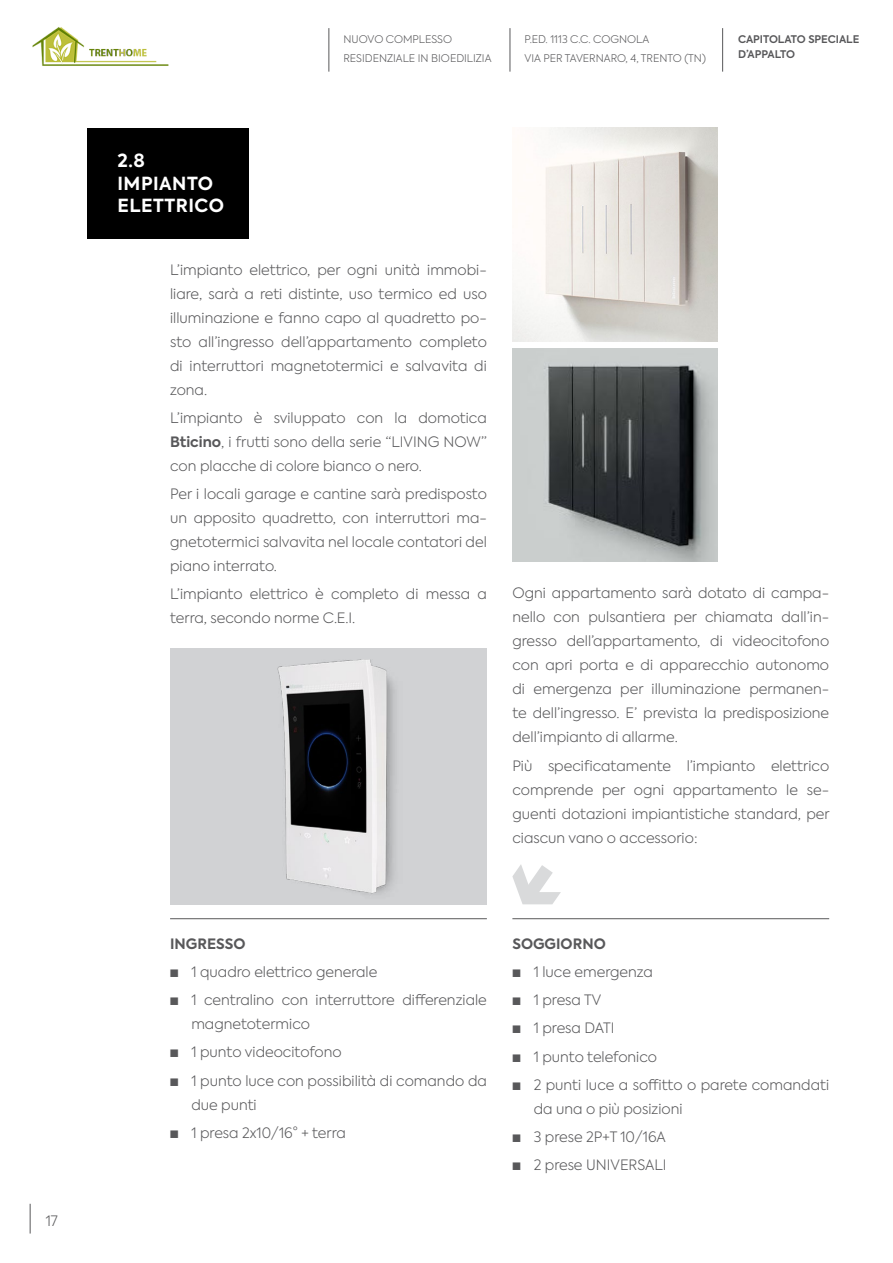
<style>
.page{position:relative;width:893px;height:1263px;background:#fff}
.page>*{position:absolute;margin:0;border:0;box-sizing:border-box;transform-origin:0 0}
.t1{font:700 18px/22.5px "Axiforma";letter-spacing:.03em;color:#fff}
.t2{font:300 14.25px/24px "Axiforma";color:#58585a;text-align:justify}
.t3{font:700 14.25px "Axiforma";color:#58585a}
.t4{font:300 10.5px/19.2px "Axiforma";color:#58585a}
.t5{font:600 10.5px/15px "Axiforma";color:#58585a}
.s1{font-weight:700}
</style>
<div class="page">
<svg style="left:30px;top:1204px;width:1px;height:29px"></svg>
<hr style="left:510px;top:28px;width:1px;height:44px;background:#58585a">
<hr style="left:722px;top:28px;width:1px;height:44px;background:#58585a">
<hr style="left:328px;top:28px;width:1px;height:44px;background:#58585a">
<img style="left:32px;top:27px;width:137px;height:39px">
<div style="left:88px;top:128px;width:161px;height:110px;background:#000"></div>
<img style="left:512px;top:128px;width:206px;height:213px">
<img style="left:512px;top:348px;width:206px;height:214px">
<div style="left:171px;top:648px;width:316px;height:256px;background:#d1d2d4"></div>
<img style="left:277px;top:659px;width:118px;height:236px">
<hr style="left:170px;top:918px;width:317px;height:1px;background:#58585a">
<hr style="left:512px;top:918px;width:317px;height:1px;background:#58585a">
<svg style="left:512px;top:865px;width:49px;height:39px"></svg>
<p class="t2" style="left:46px;top:1208px;width:14px">17</p>
<p class="t1" style="left:117px;top:150px;width:108px">2.8<br>IMPIANTO<br>ELETTRICO</p>
<p class="t4" style="left:343px;top:30px;width:150px">NUOVO COMPLESSO<br>RESIDENZIALE IN BIOEDILIZIA</p>
<p class="t5" style="left:738px;top:32px;width:123px">CAPITOLATO SPECIALE<br>D’APPALTO</p>
<p class="t4" style="left:525px;top:30px;width:183px">P.ED. 1113 C.C. COGNOLA<br>VIA PER TAVERNARO, 4, TRENTO (TN)</p>
<p class="t2" style="left:170px;top:257px;width:318px">L’impianto elettrico, per ogni unità immobi&shy;liare, sarà a reti distinte, uso termico ed uso illuminazione e fanno capo al quadretto po&shy;sto all’ingresso dell’appartamento completo di interruttori magnetotermici e salvavita di zona.</p>
<p class="t2" style="left:170px;top:406px;width:318px">L’impianto è sviluppato con la domotica <span class="s1">Bticino</span>, i frutti sono della serie “LIVING NOW” con placche di colore bianco o nero.</p>
<p class="t2" style="left:170px;top:482px;width:318px">Per i locali garage e cantine sarà predisposto un apposito quadretto, con interruttori ma&shy;gnetotermici salvavita nel locale contatori del piano interrato.</p>
<p class="t2" style="left:170px;top:582px;width:318px">L’impianto elettrico è completo di messa a terra, secondo norme C.E.I.</p>
<p class="t2" style="left:512px;top:581px;width:318px">Ogni appartamento sarà dotato di campa&shy;nello con pulsantiera per chiamata dall’in&shy;gresso dell’appartamento, di videocitofono con apri porta e di apparecchio autonomo di emergenza per illuminazione permanen&shy;te dell’ingresso. E’ prevista la predisposizione dell’impianto di allarme.</p>
<p class="t2" style="left:512px;top:753px;width:319px">Più specificatamente l’impianto elettrico comprende per ogni appartamento le se&shy;guenti dotazioni impiantistiche standard, per ciascun vano o accessorio:</p>
<p class="t3" style="left:170px;top:934px;width:77px">INGRESSO</p>
<p class="t2" style="left:170px;top:960px;width:209px">■ 1 quadro elettrico generale</p>
<p class="t2" style="left:191px;top:988px;width:297px;text-indent:-21px">■ 1 centralino con interruttore differenziale magnetotermico</p>
<p class="t2" style="left:170px;top:1040px;width:173px">■ 1 punto videocitofono</p>
<p class="t2" style="left:191px;top:1068px;width:297px;text-indent:-21px">■ 1 punto luce con possibilità di comando da due punti</p>
<p class="t2" style="left:170px;top:1121px;width:177px">■ 1 presa 2x10/16° + terra</p>
<p class="t3" style="left:512px;top:934px;width:95px">SOGGIORNO</p>
<p class="t2" style="left:512px;top:960px;width:142px">■ 1 luce emergenza</p>
<p class="t2" style="left:512px;top:988px;width:90px">■ 1 presa TV</p>
<p class="t2" style="left:512px;top:1016px;width:104px">■ 1 presa DATI</p>
<p class="t2" style="left:512px;top:1044px;width:146px">■ 1 punto telefonico</p>
<p class="t2" style="left:534px;top:1073px;width:297px;text-indent:-21px">■ 2 punti luce a soffitto o parete comandati da una o più posizioni</p>
<p class="t2" style="left:512px;top:1125px;width:155px">■ 3 prese 2P+T 10/16A</p>
<p class="t2" style="left:512px;top:1153px;width:156px">■ 2 prese UNIVERSALI</p>
</div>
